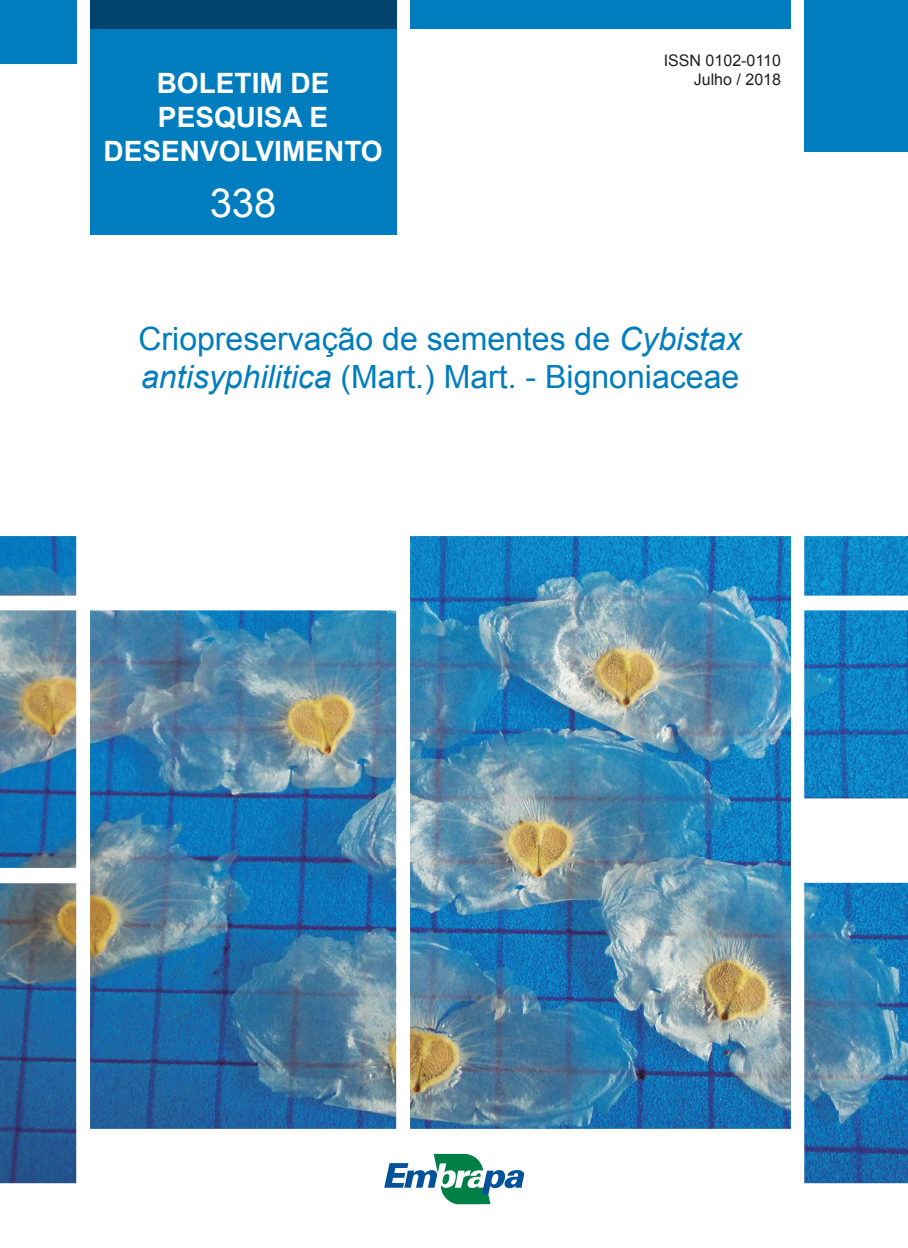
<style>
.page{position:relative;width:908px;height:1248px;background:#fff}
.page>*{position:absolute;margin:0;border:0;box-sizing:border-box;transform-origin:0 0}
.t1{font:40px "Arial";color:#fff}
.t2{font:32px/38.4px "Arial";color:#007dbe}
.t3{font:700 28px/33.6px "Arial";color:#fff;text-align:center}
.t4{font:16px/19.2px "Arial";color:#231f20;text-align:right}
.s1{font-style:italic}
</style>
<div class="page">
<div style="left:0;top:0;width:76px;height:64px;background:#007dbe"></div>
<div style="left:803px;top:0;width:104px;height:152px;background:#007dbe"></div>
<div style="left:90px;top:0;width:306px;height:234px;background:#007dbe"></div>
<div style="left:410px;top:0;width:380px;height:28px;background:#007dbe"></div>
<div style="left:90px;top:0;width:306px;height:28px;background:#00446d"></div>
<svg style="left:384px;top:1183px;width:139px;height:21px"></svg>
<img style="left:0;top:536px;width:907px;height:647px">
<p class="t3" style="left:103px;top:68px;width:281px">BOLETIM DE<br>PESQUISA E<br>DESENVOLVIMENTO</p>
<p class="t1" style="left:210px;top:177px;width:68px">338</p>
<p class="t4" style="left:663px;top:51px;width:119px">ISSN 0102-0110<br>Julho / 2018</p>
<p class="t2" style="left:138px;top:319px;width:604px">Criopreservação de sementes de <span class="s1">Cybistax antisyphilitica</span> (Mart.) Mart. - Bignoniaceae</p>
</div>
